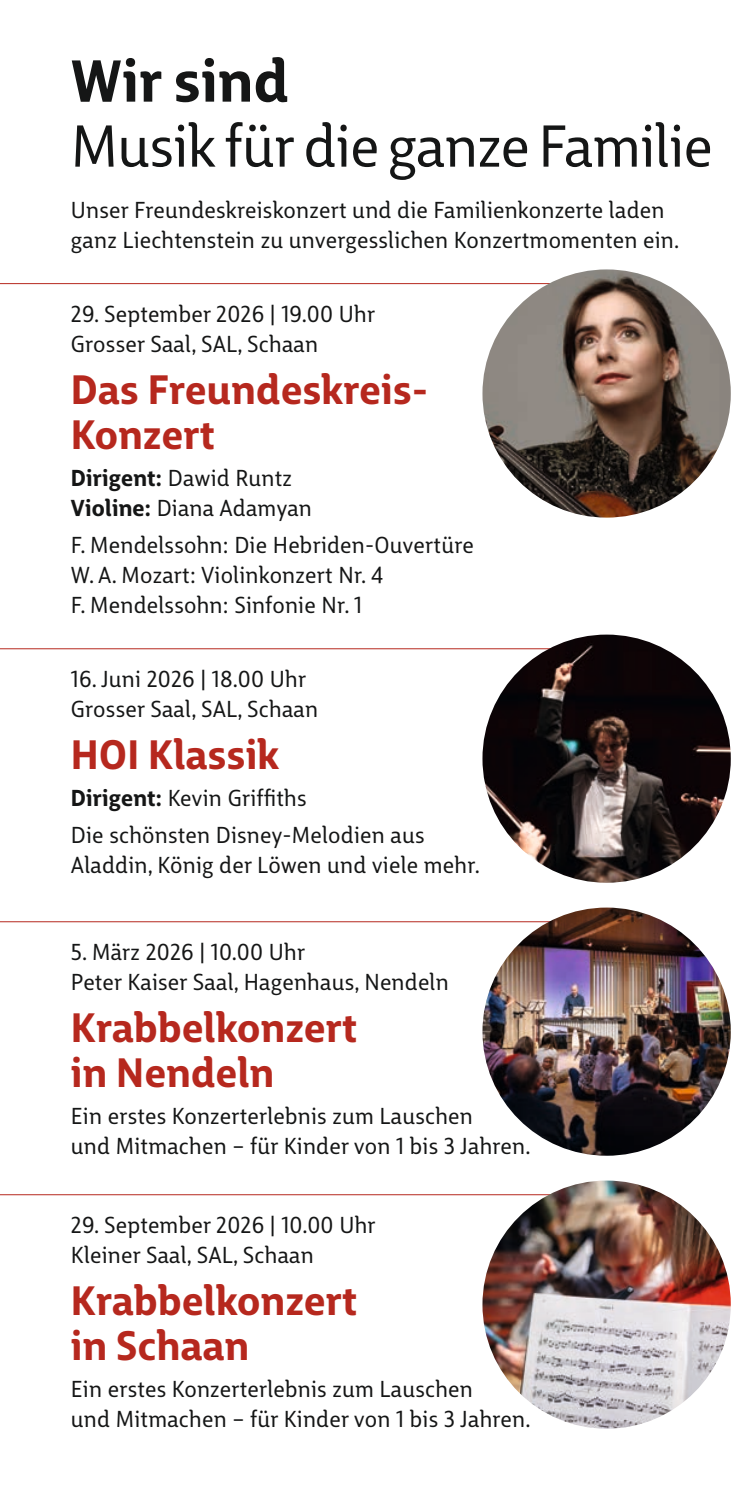
<style>
.page{position:relative;width:745px;height:1489px;background:#fff}
.page>*{position:absolute;margin:0;border:0;box-sizing:border-box;transform-origin:0 0}
.t1{font:57.5px "Big City Grotesque Pro";letter-spacing:-.01em;color:#151616}
.t2{font:700 57.5px "Big City Grotesque Pro";letter-spacing:.01em;color:#151616}
.t3{font:700 40px/45px "Big City Grotesque Pro";letter-spacing:.01em;color:#b6281e}
.t4{font:22.5px/30px "Big City Grotesque Pro";letter-spacing:.01em;color:#151616}
.s1{font-weight:700}
</style>
<div class="page">
<hr style="left:0;top:283px;width:617px;height:1px;background:#b6281e">
<hr style="left:0;top:648px;width:617px;height:1px;background:#b6281e">
<hr style="left:0;top:921px;width:617px;height:1px;background:#b6281e">
<hr style="left:0;top:1194px;width:617px;height:1px;background:#b6281e">
<img style="left:482px;top:269px;width:248px;height:248px;border-radius:124px">
<img style="left:482px;top:907px;width:248px;height:248px;border-radius:124px">
<img style="left:482px;top:1180px;width:248px;height:248px;border-radius:124px">
<img style="left:482px;top:634px;width:248px;height:248px;border-radius:124px">
<h1 class="t2" style="left:71px;top:33px;width:219px">Wir sind</h1>
<h1 class="t1" style="left:71px;top:100px;width:643px">Musik für die ganze Familie</h1>
<p class="t4" style="left:71px;top:193px;width:609px">Unser Freundeskreiskonzert und die Familienkonzerte laden ganz Liechtenstein zu unvergesslichen Konzertmomenten ein.</p>
<p class="t4" style="left:71px;top:297px;width:305px">29. September 2026 | 19.00 Uhr<br>Grosser Saal, SAL, Schaan</p>
<h2 class="t3" style="left:71px;top:364px;width:358px">Das Freundeskreis-<br>Konzert</h2>
<p class="t4" style="left:71px;top:461px;width:242px"><span class="s1">Dirigent:</span> Dawid Runtz<br><span class="s1">Violine:</span> Diana Adamyan</p>
<p class="t4" style="left:71px;top:528px;width:404px">F. Mendelssohn: Die Hebriden-Ouvertüre<br>W. A. Mozart: Violinkonzert Nr. 4<br>F. Mendelssohn: Sinfonie Nr. 1</p>
<p class="t4" style="left:71px;top:662px;width:249px">16. Juni 2026 | 18.00 Uhr<br>Grosser Saal, SAL, Schaan</p>
<h2 class="t3" style="left:71px;top:729px;width:209px">HOI Klassik</h2>
<p class="t4" style="left:71px;top:778px;width:355px;line-height:37px"><span class="s1">Dirigent:</span> Kevin Griffiths<br>Die schönsten Disney-Melodien aus</p>
<p class="t4" style="left:71px;top:848px;width:410px">Aladdin, König der Löwen und viele mehr.</p>
<p class="t4" style="left:71px;top:935px;width:379px">5. März 2026 | 10.00 Uhr<br>Peter Kaiser Saal, Hagenhaus, Nendeln</p>
<h2 class="t3" style="left:71px;top:1002px;width:288px">Krabbelkonzert in Nendeln</h2>
<p class="t4" style="left:71px;top:1099px;width:461px">Ein erstes Konzerterlebnis zum Lauschen<br>und Mitmachen – für Kinder von 1 bis 3 Jahren.</p>
<p class="t4" style="left:71px;top:1208px;width:306px">29. September 2026 | 10.00 Uhr<br>Kleiner Saal, SAL, Schaan</p>
<h2 class="t3" style="left:71px;top:1275px;width:288px">Krabbelkonzert in Schaan</h2>
<p class="t4" style="left:71px;top:1372px;width:461px">Ein erstes Konzerterlebnis zum Lauschen<br>und Mitmachen – für Kinder von 1 bis 3 Jahren.</p>
</div>
